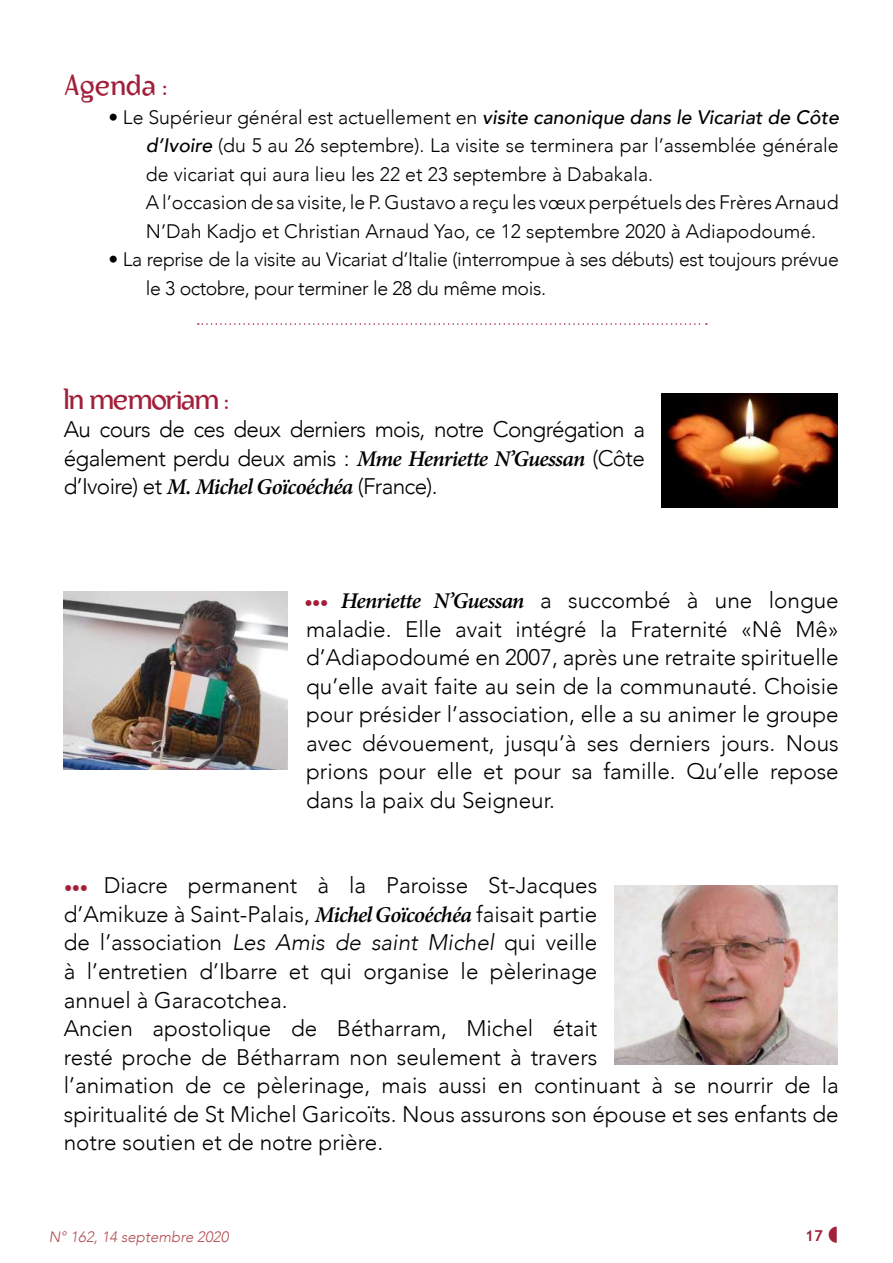
<style>
.page{position:relative;width:893px;height:1263px;background:#fff}
.page>*{position:absolute;margin:0;border:0;box-sizing:border-box;transform-origin:0 0}
.t1{font:28.5px "Bertolt Brecht";letter-spacing:-.03em;color:#a2203a}
.t2{font:300 22.5px/28.5px "Avenir";color:#000;text-align:justify}
.t3{font:300 19.5px/28.5px "Avenir";color:#000}
.t4{font:300 19.5px/28.5px "Avenir";letter-spacing:-.02em;color:#000}
.t5{font:italic 300 15px "Avenir";color:#b14e52}
.t6{font:700 15px "Trebuchet MS";color:#a2203a}
.s1{font-weight:500;font-style:italic}
.s2{font-family:"Minion Pro";font-weight:600;font-style:italic}
.s3{font-family:"Minion Pro";font-weight:600;font-style:italic;color:#a2203a}
.s4{font-style:italic}
</style>
<div class="page">
<img style="left:64px;top:591px;width:223px;height:179px">
<img style="left:614px;top:886px;width:224px;height:178px">
<img style="left:662px;top:393px;width:176px;height:114px">
<svg style="left:198px;top:323px;width:509px;height:2px"></svg>
<p class="t1" style="left:65px;top:69px;width:103px">Agenda :</p>
<p class="t3" style="left:146px;top:103px;width:694px;text-indent:-37px">• Le Supérieur général est actuellement en <span class="s1">visite canonique dans le Vicariat de Côte d’Ivoire</span> (du 5 au 26 septembre). La visite se terminera par l’assemblée générale de vicariat qui aura lieu les 22 et 23 septembre à Dabakala.<br>A l’occasion de sa visite, le P. Gustavo a reçu les vœux perpétuels des Frères Arnaud N’Dah Kadjo et Christian Arnaud Yao, ce 12 septembre 2020 à Adiapodoumé.</p>
<p class="t4" style="left:146px;top:245px;width:694px;text-indent:-37px">• La reprise de la visite au Vicariat d’Italie (interrompue à ses débuts) est toujours prévue le 3 octobre, pour terminer le 28 du même mois.</p>
<p class="t1" style="left:64px;top:383px;width:165px">In memoriam :</p>
<p class="t2" style="left:64px;top:415px;width:583px">Au cours de ces deux derniers mois, notre Congrégation a également perdu deux amis : <span class="s2">Mme Henriette N’Guessan</span> (Côte d’Ivoire) et <span class="s2">M. Michel Goïcoéchéa</span> (France).</p>
<p class="t2" style="left:304px;top:586px;width:536px"><span class="s3">•••</span> <span class="s2">Henriette N’Guessan</span> a succombé à une longue maladie. Elle avait intégré la Fraternité «Nê Mê» d’Adiapodoumé en 2007, après une retraite spirituelle qu’elle avait faite au sein de la communauté. Choisie pour présider l’association, elle a su animer le groupe avec dévouement, jusqu’à ses derniers jours. Nous prions pour elle et pour sa famille. Qu’elle repose dans la paix du Seigneur.</p>
<p class="t2" style="left:64px;top:871px;width:777px;text-align:left"><span class="s3">•••</span> Diacre permanent à la Paroisse St-Jacques<br>d’Amikuze à Saint-Palais, <span class="s2">Michel Goïcoéchéa</span> faisait partie<br>de l’association <span class="s4">Les Amis de saint Michel</span> qui veille<br>à l’entretien d’Ibarre et qui organise le pèlerinage<br>annuel à Garacotchea.<br>Ancien apostolique de Bétharram, Michel était<br>resté proche de Bétharram non seulement à travers<br>l’animation de ce pèlerinage, mais aussi en continuant à se nourrir de la spiritualité de St Michel Garicoïts. Nous assurons son épouse et ses enfants de notre soutien et de notre prière.</p>
<p class="t5" style="left:49px;top:1228px;width:181px">N° 162, 14 septembre 2020</p>
<p class="t6" style="left:805px;top:1226px;width:19px">17</p>
</div>
